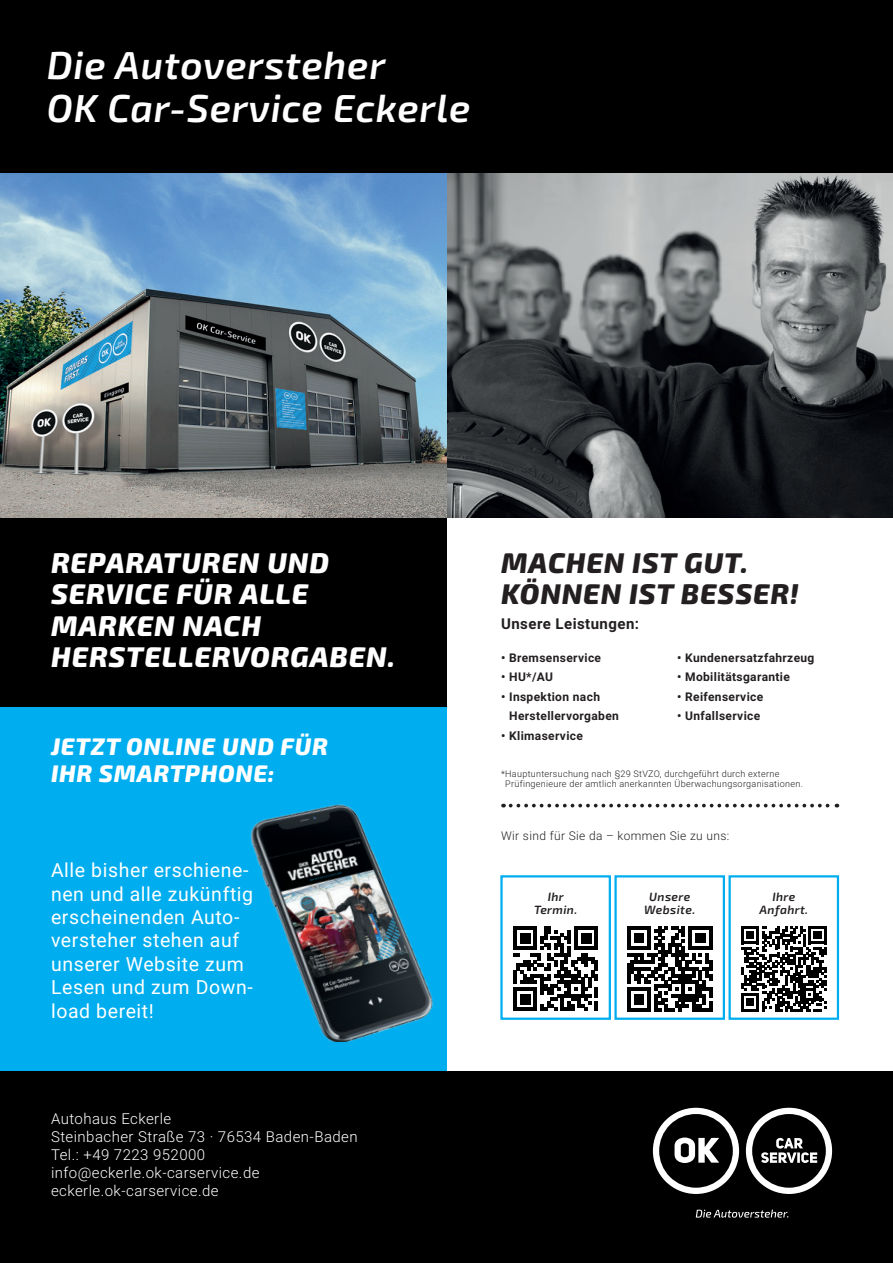
<style>
.page{position:relative;width:893px;height:1263px;background:#fff}
.page>*{position:absolute;margin:0;border:0;box-sizing:border-box;transform-origin:0 0}
.t1{font:italic 600 39px/43.5px "Exo 2";letter-spacing:.02em;color:#fff}
.t2{font:italic 800 28.5px/31.5px "Exo 2";letter-spacing:.03em;color:#fff}
.t3{font:italic 800 28.5px/31.5px "Exo 2";letter-spacing:.03em;color:#231f20}
.t4{font:italic 800 24px/27px "Exo 2";letter-spacing:.03em;color:#fff}
.t5{font:19.5px/23.4px "Roboto";letter-spacing:.03em;color:#fff}
.t6{font:300 15px/18px "Roboto";letter-spacing:.03em;color:#fff}
.t7{font:700 15px "Roboto";letter-spacing:.03em;color:#231f20}
.t8{font:700 12px/19.5px "Roboto";letter-spacing:.03em;color:#231f20}
.t9{font:italic 600 12px/13.5px "Exo 2";letter-spacing:.03em;color:#231f20;text-align:center}
.t10{font:300 12px "Roboto";letter-spacing:.03em;color:#231f20}
.t11{font:300 9.15px/10.9px "Roboto";letter-spacing:.03em;color:#231f20}
</style>
<div class="page">
<div style="left:0;top:698px;width:446px;height:393px;background:#00aeef"></div>
<div style="left:0;top:1071px;width:893px;height:192px;background:#000"></div>
<div style="left:0;top:518px;width:446px;height:189px;background:#000"></div>
<svg style="left:653px;top:1108px;width:179px;height:86px"></svg>
<svg style="left:696px;top:1210px;width:92px;height:7px"></svg>
<div style="left:0;top:0;width:893px;height:174px;background:#000"></div>
<svg style="left:511px;top:804px;width:326px;height:3px"></svg>
<div style="left:728px;top:875px;width:111px;height:145px;border:2px solid #00aeef"></div>
<div style="left:614px;top:875px;width:111px;height:145px;border:2px solid #00aeef"></div>
<div style="left:500px;top:875px;width:111px;height:145px;border:2px solid #00aeef"></div>
<img style="left:250px;top:804px;width:183px;height:237px">
<svg style="left:513px;top:926px;width:85px;height:85px"></svg>
<svg style="left:627px;top:926px;width:85px;height:85px"></svg>
<svg style="left:741px;top:926px;width:85px;height:85px"></svg>
<img style="left:0;top:174px;width:893px;height:344px">
<h1 class="t1" style="left:47px;top:44px;width:425px">Die Autoversteher<br>OK Car-Service Eckerle</h1>
<h2 class="t2" style="left:51px;top:548px;width:345px">REPARATUREN UND<br>SERVICE FÜR ALLE<br>MARKEN NACH<br>HERSTELLERVORGABEN.</h2>
<h3 class="t4" style="left:51px;top:733px;width:278px">JETZT ONLINE UND FÜR<br>IHR SMARTPHONE:</h3>
<h3 class="t5" style="left:51px;top:858px;width:204px">Alle bisher erschiene&shy;nen und alle zukünftig erscheinenden Auto&shy;versteher stehen auf unserer Website zum<br>Lesen und zum Down&shy;load bereit!</h3>
<p class="t6" style="left:51px;top:1109px;width:308px">Autohaus Eckerle<br>Steinbacher Straße 73 · 76534 Baden-Baden<br>Tel.: +49 7223 952000 info@eckerle.ok-carservice.de eckerle.ok-carservice.de</p>
<h2 class="t3" style="left:501px;top:548px;width:299px">MACHEN IST GUT.<br>KÖNNEN IST BESSER!</h2>
<p class="t7" style="left:501px;top:613px;width:140px">Unsere Leistungen:</p>
<p class="t8" style="left:501px;top:647px;width:101px">• Bremsenservice</p>
<p class="t8" style="left:501px;top:667px;width:53px">• HU*/AU</p>
<p class="t8" style="left:509px;top:686px;width:111px;text-indent:-8px">• Inspektion nach<br>Herstellervorgaben</p>
<p class="t8" style="left:501px;top:725px;width:83px">• Klimaservice</p>
<p class="t8" style="left:677px;top:647px;width:139px">• Kundenersatzfahrzeug</p>
<p class="t8" style="left:677px;top:667px;width:114px">• Mobilitätsgarantie</p>
<p class="t8" style="left:677px;top:686px;width:88px">• Reifenservice</p>
<p class="t8" style="left:677px;top:706px;width:85px">• Unfallservice</p>
<p class="t11" style="left:505px;top:767px;width:299px;text-indent:-4px">*Hauptuntersuchung nach §29 StVZO, durchgeführt durch externe<br>Prüfingenieure der amtlich anerkannten Überwachungsorganisationen.</p>
<p class="t10" style="left:501px;top:827px;width:230px">Wir sind für Sie da – kommen Sie zu uns:</p>
<p class="t9" style="left:534px;top:890px;width:44px">Ihr<br>Termin.</p>
<p class="t9" style="left:644px;top:890px;width:52px">Unsere<br>Website.</p>
<p class="t9" style="left:760px;top:890px;width:50px">Ihre<br>Anfahrt.</p>
</div>
